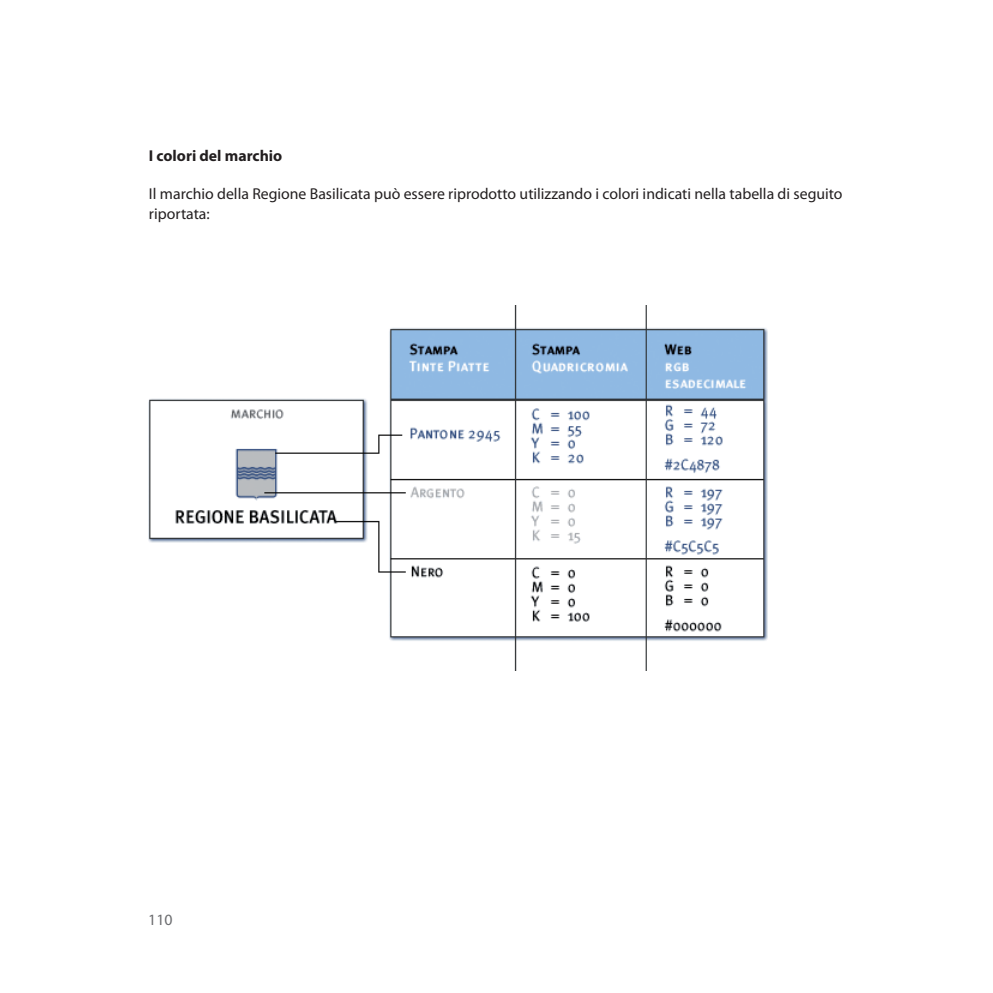
<style>
.page{position:relative;width:993px;height:993px;background:#fff}
.page>*{position:absolute;margin:0;border:0;box-sizing:border-box;transform-origin:0 0}
.t1{font:15.75px/19.2px "Myriad Pro";color:#231f20}
.t2{font:700 15.75px "Myriad Pro";color:#231f20}
.t3{font:15.75px "Myriad Pro";color:#6c6d70}
</style>
<div class="page">
<img style="left:149px;top:305px;width:618px;height:365px">
<p class="t2" style="left:149px;top:145px;width:135px">I colori del marchio</p>
<p class="t1" style="left:149px;top:184px;width:695px">Il marchio della Regione Basilicata può essere riprodotto utilizzando i colori indicati nella tabella di seguito riportata:</p>
<p class="t3" style="left:148px;top:910px;width:26px">110</p>
</div>
